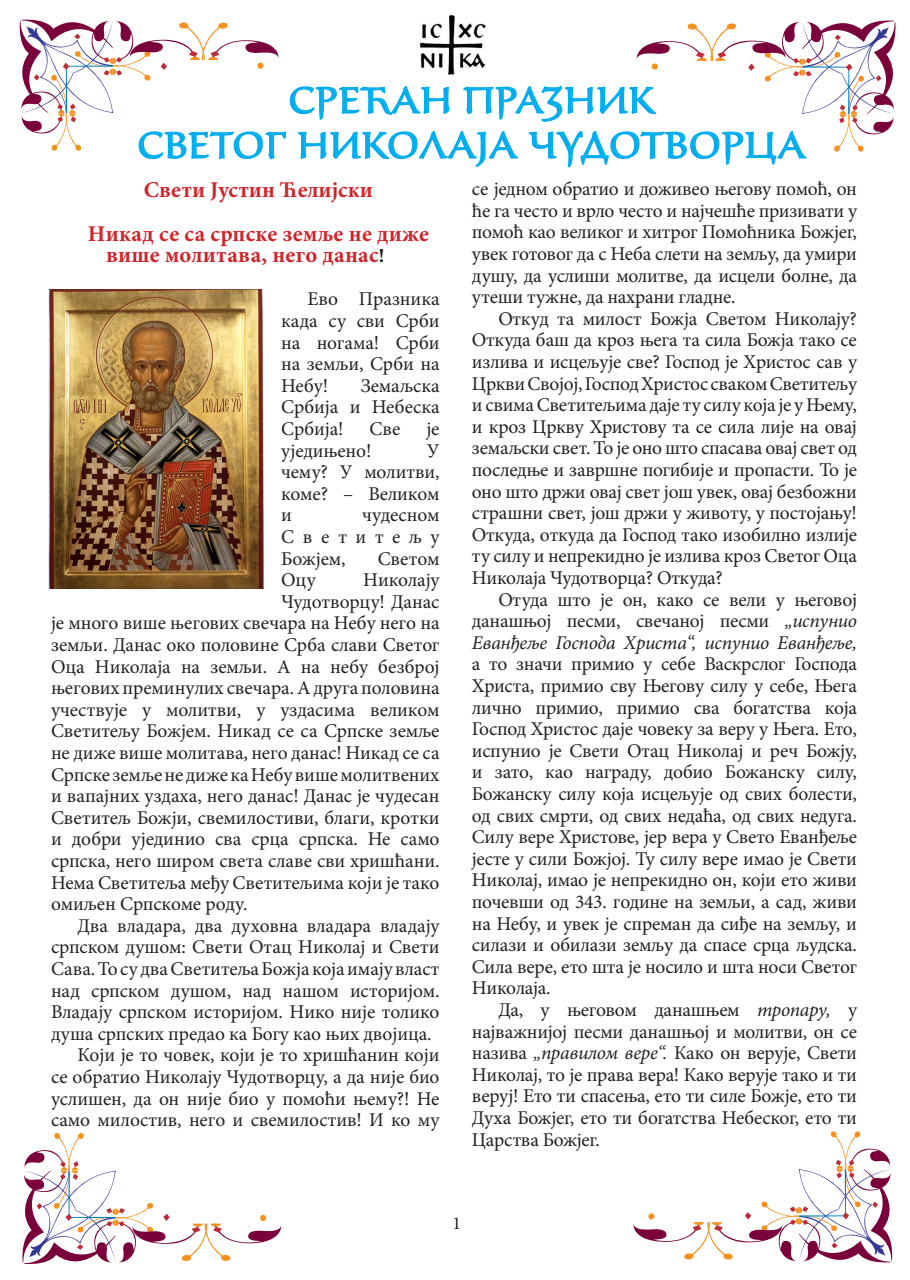
<style>
.page{position:relative;width:910px;height:1280px;background:#fff}
.page>*{position:absolute;margin:0;border:0;box-sizing:border-box;transform-origin:0 0}
.t1{font:37.5px "Sava Pro";letter-spacing:.03em;color:#00aeef}
.t2{font:700 22.5px/21.6px "Minion Pro";letter-spacing:.01em;color:#d1232a}
.t3{font:19.5px/21.6px "Minion Pro";letter-spacing:-.005em;color:#231f20;text-align:justify}
.t4{font:18px "Minion Pro";color:#231f20}
.s1{font-size:19.5px;color:#231f20}
.s2{font-style:italic}
</style>
<div class="page">
<svg style="left:22px;top:1132px;width:260px;height:132px"></svg>
<svg style="left:633px;top:1131px;width:260px;height:132px"></svg>
<svg style="left:19px;top:15px;width:877px;height:153px"></svg>
<img style="left:49px;top:290px;width:214px;height:299px">
<p class="t1" style="left:289px;top:75px;width:367px">СРЕЋАН ПРАЗНИК</p>
<p class="t1" style="left:137px;top:120px;width:670px">СВЕТОГ НИКОЛАЈА ЧУДОТВОРЦА</p>
<p class="t2" style="left:144px;top:179px;width:231px">Свети Јустин Ћелијски</p>
<p class="t2" style="left:106px;top:222px;width:324px;text-indent:-18px">Никад се са српске земље не диже више молитава, него данас<span class="s1">!</span></p>
<p class="t3" style="left:281px;top:288px;width:160px;text-indent:26px">Ево Празника када су сви Срби на ногама! Срби на земљи, Срби на Небу!</p>
<p class="t3" style="left:472px;top:178px;width:387px">се једном обратио и доживео његову помоћ, он ће га често и врло често и најчешће призивати у помоћ као великог и хитрог Помоћника Божјег, увек готовог да с Неба слети на земљу, да умири душу, да услиши молитве, да исцели болне, да утеши тужне, да нахрани гладне.</p>
<p class="t3" style="left:472px;top:308px;width:387px;text-indent:26px">Откуд та милост Божја Светом Николају?<br>Откуда баш да кроз њега та сила Божја тако се излива и исцељује све? Господ је Христос сав у Цркви Својој, Господ Христос сваком Светитељу и свима Светитељима даје ту силу која је у Њему, и кроз Цркву Христову та се сила лије на овај земаљски свет. То је оно што спасава овај свет од последње и завршне погибије и пропасти. То је оно што држи овај свет још увек, овај безбожни страшни свет, још држи у животу, у постојању!<br>Откуда, откуда да Господ тако изобилно излије ту силу и непрекидно је излива кроз Светог Оца Николаја Чудотворца? Откуда?</p>
<p class="t3" style="left:472px;top:589px;width:387px;text-indent:26px">Отуда што је он, како се вели у његовој данашњој песми, свечаној песми <span class="s2">„испунио Еванђеље Господа Христа“, испунио Еванђеље, </span>а то значи примио у себе Васкрслог Господа Христа, примио сву Његову силу у себе, Њега лично примио, примио сва богатства која Господ Христос даје човеку за веру у Њега. Ето, испунио је Свети Отац Николај и реч Божју, и зато, као награду, добио Божанску силу, Божанску силу која исцељује од свих болести, од свих смрти, од свих недаћа, од свих недуга.<br>Силу вере Христове, јер вера у Свето Еванђеље јесте у сили Божјој. Ту силу вере имао је Свети Николај, имао је непрекидно он, који ето живи почевши од 343. године на земљи, а сад, живи на Небу, и увек је спреман да сиђе на земљу, и силази и обилази земљу да спасе срца људска.<br>Сила вере, ето шта је носило и шта носи Светог Николаја.</p>
<p class="t3" style="left:472px;top:999px;width:387px;text-indent:26px">Да, у његовом данашњем <span class="s2">тропару,</span> у најважнијој песми данашњој и молитви, он се назива <span class="s2">„правилом вере“.</span> Како он верује, Свети Николај, то је права вера! Како верује тако и ти веруј! Ето ти спасења, ето ти силе Божје, ето ти Духа Божјег, ето ти богатства Небеског, ето ти Царства Божјег.</p>
<p class="t3" style="left:281px;top:375px;width:160px;text-indent:80px">Земаљска Србија и Небеска Србија!</p>
<p class="t3" style="left:370px;top:418px;width:32px">Све</p>
<p class="t3" style="left:426px;top:418px;width:15px">је</p>
<p class="t3" style="left:281px;top:440px;width:92px">уједињено!</p>
<p class="t3" style="left:281px;top:440px;width:160px;text-indent:146px">У чему? У молитви, коме? – Великом и</p>
<p class="t3" style="left:281px;top:504px;width:160px;text-indent:81px">чудесном Светитељу Божјем,</p>
<p class="t3" style="left:378px;top:548px;width:63px">Светом</p>
<p class="t3" style="left:281px;top:569px;width:36px">Оцу</p>
<p class="t3" style="left:363px;top:569px;width:78px">Николају</p>
<p class="t3" style="left:281px;top:591px;width:160px">Чудотворцу! Данас</p>
<p class="t3" style="left:51px;top:612px;width:390px">је много више његових свечара на Небу него на</p>
<p class="t3" style="left:51px;top:634px;width:390px">земљи. Данас око половине Срба слави Светог</p>
<p class="t3" style="left:51px;top:656px;width:390px">Оца Николаја на земљи. А на небу безброј</p>
<p class="t3" style="left:51px;top:677px;width:390px">његових преминулих свечара. А друга половина</p>
<p class="t3" style="left:51px;top:699px;width:390px">учествује у молитви, у уздасима великом</p>
<p class="t3" style="left:51px;top:720px;width:390px">Светитељу Божјем. Никад се са Српске земље</p>
<p class="t3" style="left:51px;top:742px;width:390px">не диже више молитава, него данас! Никад се са</p>
<p class="t3" style="left:51px;top:764px;width:390px">Српске земље не диже ка Небу више молитвених</p>
<p class="t3" style="left:51px;top:785px;width:390px">и вапајних уздаха, него данас! Данас је чудесан</p>
<p class="t3" style="left:51px;top:807px;width:390px">Светитељ Божји, свемилостиви, благи, кротки</p>
<p class="t3" style="left:51px;top:828px;width:390px">и добри ујединио сва срца српска. Не само</p>
<p class="t3" style="left:51px;top:850px;width:390px">српска, него широм света славе сви хришћани.</p>
<p class="t3" style="left:51px;top:872px;width:390px">Нема Светитеља међу Светитељима који је тако</p>
<p class="t3" style="left:51px;top:893px;width:198px">омиљен Српскоме роду.</p>
<p class="t3" style="left:51px;top:915px;width:390px;text-indent:26px">Два владара, два духовна владара владају српском душом: Свети Отац Николај и Свети Сава. То су два Светитеља Божја која имају власт над српском душом, над нашом историјом.<br>Владају српском историјом. Нико није толико душа српских предао ка Богу као њих двојица.</p>
<p class="t3" style="left:51px;top:1044px;width:390px;text-indent:26px">Који је то човек, који је то хришћанин који се обратио Николају Чудотворцу, а да није био услишен, да он није био у помоћи њему?! Не само милостив, него и свемилостив! И ко му</p>
<p class="t4" style="left:453px;top:1211px;width:10px">1</p>
</div>
